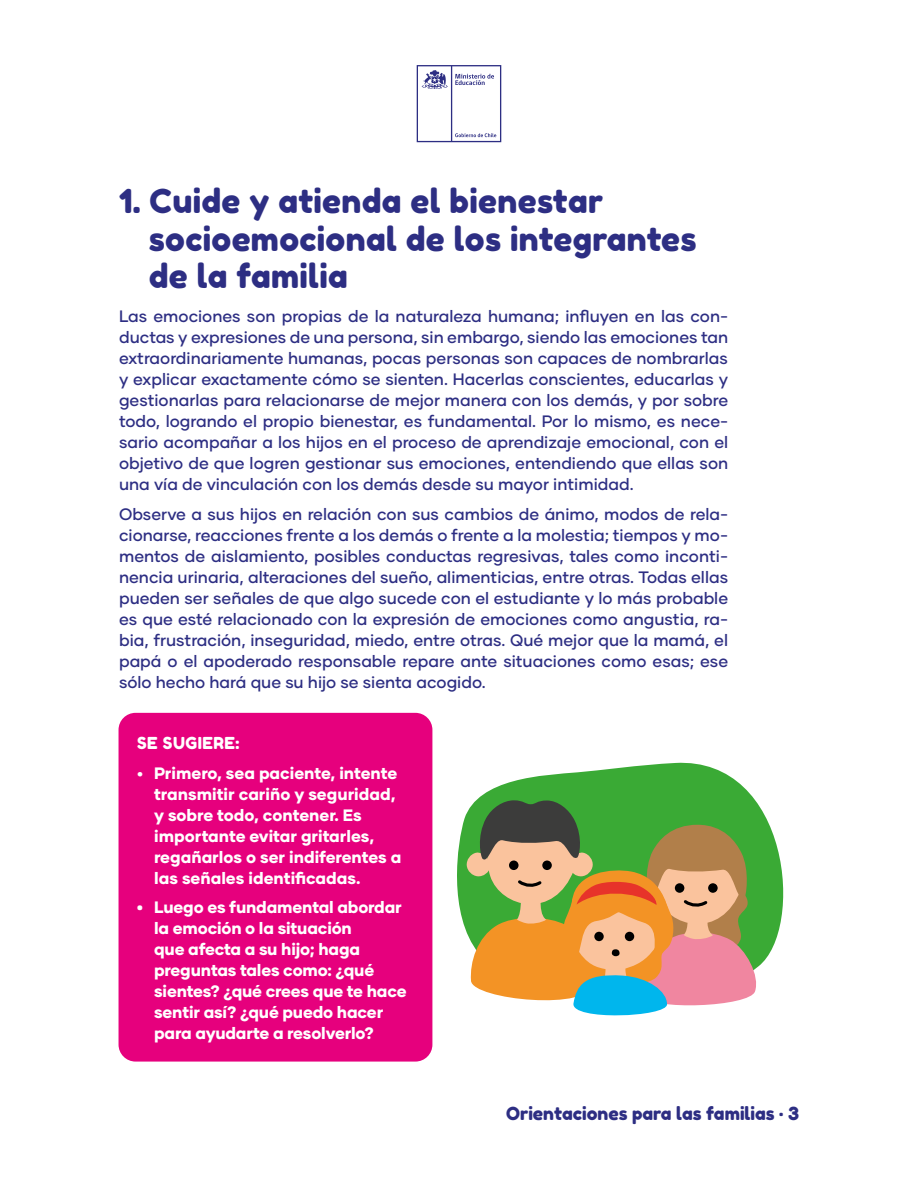
<style>
.page{position:relative;width:918px;height:1188px;background:#fff}
.page>*{position:absolute;margin:0;border:0;box-sizing:border-box;transform-origin:0 0}
.t1{font:33px/37.5px "Fredoka One";letter-spacing:.01em;color:#2d2e83}
.t2{font:18px "Fredoka One";color:#2d2e83}
.t3{font:500 16.5px/21px "Gilmer";color:#2d2e83;text-align:justify}
.t4{font:800 16.5px/21px "Gilmer";letter-spacing:-.01em;color:#fff}
.t5{font:16.5px "Fredoka One";letter-spacing:.03em;color:#fff}
.s1{font-family:"Fredoka One";font-weight:400}
</style>
<div class="page">
<svg style="left:417px;top:65px;width:84px;height:77px"></svg>
<svg style="left:457px;top:762px;width:327px;height:203px;fill:#3aaa35"></svg>
<svg style="left:466px;top:800px;width:294px;height:216px"></svg>
<div style="left:119px;top:713px;width:313px;height:349px;background:#e6007d;border-radius:17px"></div>
<h1 class="t1" style="left:149px;top:183px;width:549px;text-indent:-30px">1. Cuide y atienda el bienestar socioemocional de los integrantes de la familia</h1>
<p class="t3" style="left:119px;top:306px;width:611px">Las emociones son propias de la naturaleza humana; influyen en las con&shy;ductas y expresiones de una persona, sin embargo, siendo las emociones tan extraordinariamente humanas, pocas personas son capaces de nombrarlas y explicar exactamente cómo se sienten. Hacerlas conscientes, educarlas y gestionarlas para relacionarse de mejor manera con los demás, y por sobre todo, logrando el propio bienestar, es fundamental. Por lo mismo, es nece&shy;sario acompañar a los hijos en el proceso de aprendizaje emocional, con el objetivo de que logren gestionar sus emociones, entendiendo que ellas son una vía de vinculación con los demás desde su mayor intimidad.</p>
<p class="t3" style="left:119px;top:503px;width:611px">Observe a sus hijos en relación con sus cambios de ánimo, modos de rela&shy;cionarse, reacciones frente a los demás o frente a la molestia; tiempos y mo&shy;mentos de aislamiento, posibles conductas regresivas, tales como inconti&shy;nencia urinaria, alteraciones del sueño, alimenticias, entre otras. Todas ellas pueden ser señales de que algo sucede con el estudiante y lo más probable es que esté relacionado con la expresión de emociones como angustia, ra&shy;bia, frustración, inseguridad, miedo, entre otras. Qué mejor que la mamá, el papá o el apoderado responsable repare ante situaciones como esas; ese sólo hecho hará que su hijo se sienta acogido.</p>
<p class="t5" style="left:137px;top:733px;width:104px">SE SUGIERE:</p>
<p class="t4" style="left:154px;top:762px;width:249px;text-indent:-17px">• Primero, sea paciente, intente transmitir cariño y seguridad, y sobre todo, contener. Es importante evitar gritarles, regañarlos o ser indiferentes a las señales identificadas.</p>
<p class="t4" style="left:154px;top:897px;width:254px;text-indent:-17px"><span class="s1">•</span> Luego es fundamental abordar la emoción o la situación<br>que afecta a su hijo; haga preguntas tales como: ¿qué sientes? ¿qué crees que te hace sentir así? ¿qué puedo hacer para ayudarte a resolverlo?</p>
<p class="t2" style="left:506px;top:1103px;width:294px">Orientaciones para las familias · 3</p>
</div>
